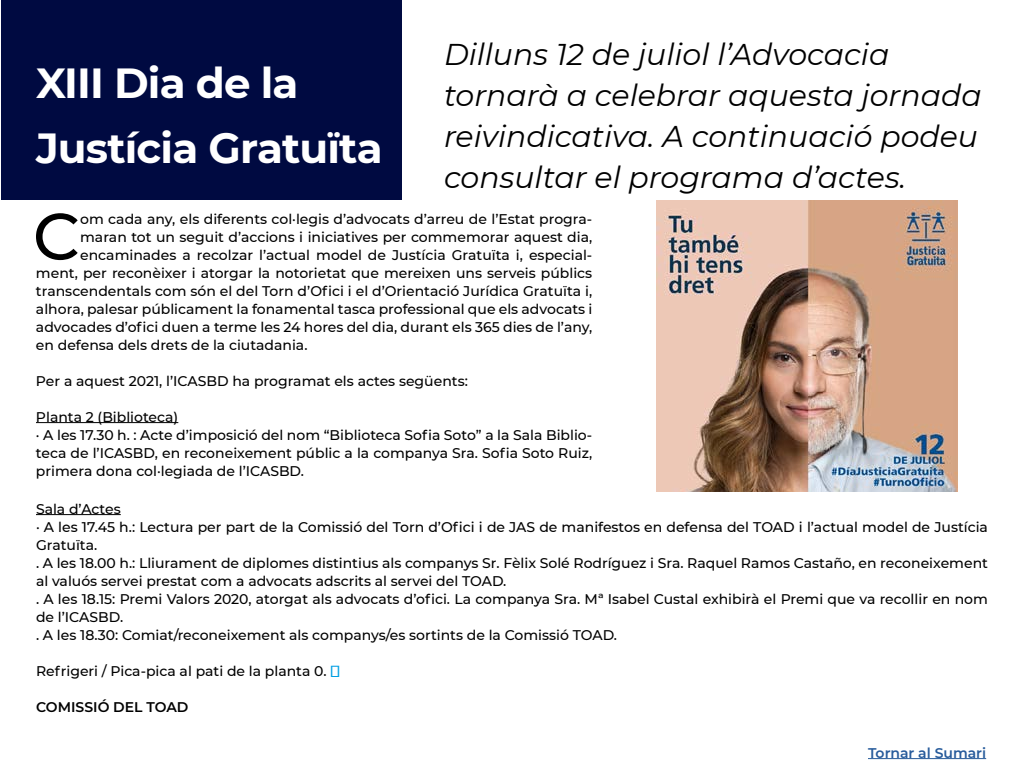
<style>
.page{position:relative;width:1024px;height:768px;background:#fff}
.page>*{position:absolute;margin:0;border:0;box-sizing:border-box;transform-origin:0 0}
.t1{font:500 65.4px "Montserrat";color:#000}
.t2{font:700 42px/65px "Montserrat";letter-spacing:-.02em;color:#fff}
.t3{font:italic 30px/41px "Montserrat";color:#000}
.t4{font:500 14px/18px "Montserrat";color:#000}
.t5{font:600 14px "Montserrat";color:#000}
.t6{font:600 14px "Montserrat";color:#275b9b}
.s1{font-weight:400;font-size:16px;color:#009fe3}
</style>
<div class="page">
<div style="left:1px;top:0;width:401px;height:200px;background:#000a41"></div>
<hr style="left:868px;top:758px;width:118px;height:1px;background:#275b9b">
<hr style="left:36px;top:422px;width:142px;height:1px;background:#000">
<hr style="left:36px;top:514px;width:85px;height:1px;background:#000">
<img style="left:656px;top:200px;width:302px;height:292px">
<h2 class="t2" style="left:36px;top:48px;width:348px">XIII Dia de la<br>Justícia Gratuïta</h2>
<h3 class="t3" style="left:444px;top:33px;width:539px">Dilluns 12 de juliol l’Advocacia tornarà a celebrar aquesta jornada reivindicativa. A continuació podeu consultar el programa d’actes.</h3>
<h1 class="t1" style="left:33px;top:191px;width:49px">C</h1>
<p class="t4" style="left:80px;top:209px;width:514px">om cada any, els diferents col·legis d’advocats d’arreu de l’Estat progra-</p>
<p class="t4" style="left:80px;top:227px;width:514px">maran tot un seguit d’accions i iniciatives per commemorar aquest dia,</p>
<p class="t4" style="left:80px;top:245px;width:514px">encaminades a recolzar l’actual model de Justícia Gratuïta i, especial-</p>
<p class="t4" style="left:36px;top:263px;width:558px">ment, per reconèixer i atorgar la notorietat que mereixen uns serveis públics</p>
<p class="t4" style="left:36px;top:281px;width:558px">transcendentals com són el del Torn d’Ofici i el d’Orientació Jurídica Gratuïta i,</p>
<p class="t4" style="left:36px;top:299px;width:558px">alhora, palesar públicament la fonamental tasca professional que els advocats i</p>
<p class="t4" style="left:36px;top:317px;width:558px">advocades d’ofici duen a terme les 24 hores del dia, durant els 365 dies de l’any,</p>
<p class="t4" style="left:36px;top:335px;width:273px">en defensa dels drets de la ciutadania.</p>
<p class="t4" style="left:36px;top:371px;width:433px">Per a aquest 2021, l’ICASBD ha programat els actes següents:</p>
<p class="t4" style="left:36px;top:407px;width:558px">Planta 2 (Biblioteca)<br>· A les 17.30 h. : Acte d’imposició del nom “Biblioteca Sofia Soto” a la Sala Biblio&shy;teca de l’ICASBD, en reconeixement públic a la companya Sra. Sofia Soto Ruiz, primera dona col·legiada de l’ICASBD.</p>
<p class="t4" style="left:36px;top:499px;width:954px">Sala d’Actes<br>· A les 17.45 h.: Lectura per part de la Comissió del Torn d’Ofici i de JAS de manifestos en defensa del TOAD i l’actual model de Justícia Gratuïta.<br>. A les 18.00 h.: Lliurament de diplomes distintius als companys Sr. Fèlix Solé Rodríguez i Sra. Raquel Ramos Castaño, en reconeixement al valuós servei prestat com a advocats adscrits al servei del TOAD.<br>. A les 18.15: Premi Valors 2020, atorgat als advocats d’ofici. La companya Sra. Mª Isabel Custal exhibirà el Premi que va recollir en nom de l’ICASBD.<br>. A les 18.30: Comiat/reconeixement als companys/es sortints de la Comissió TOAD.</p>
<p class="t4" style="left:36px;top:661px;width:305px">Refrigeri / Pica-pica al pati de la planta 0. <span class="s1">▣</span></p>
<p class="t5" style="left:36px;top:697px;width:154px">COMISSIÓ DEL TOAD</p>
<p class="t6" style="left:868px;top:743px;width:120px">Tornar al Sumari</p>
</div>
